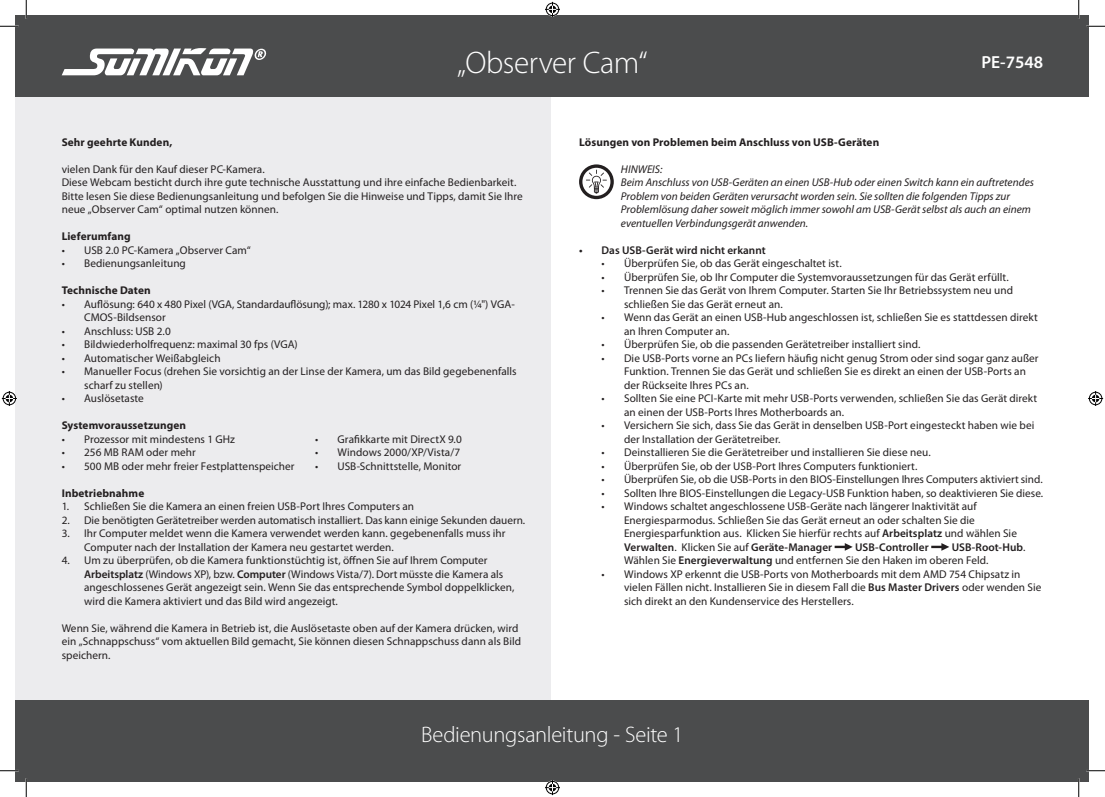
<style>
.page{position:relative;width:1105px;height:797px;background:#fff}
.page>*{position:absolute;margin:0;border:0;box-sizing:border-box;transform-origin:0 0}
.t1{font:300 31.25px "Myriad Pro";letter-spacing:-.02em;color:#fff}
.t2{font:300 22.5px "Myriad Pro";letter-spacing:-.015em;color:#fff}
.t3{font:600 17.5px "Myriad Pro";color:#fff}
.Aufzählung_Ebene_2{font:11.25px/13.5px "Myriad Pro";letter-spacing:.005em;color:#231f20}
.Aufzählung_Ebene_1_Z{font:11.25px/13.5px "Myriad Pro";color:#231f20}
.Aufzählung_Ebene_1{font:11.25px/13.5px "Myriad Pro";letter-spacing:.005em;color:#231f20}
.Fließtext_Ebene_1{font:11.25px/13.5px "Myriad Pro";letter-spacing:.005em;color:#231f20}
.HINWEIS{font:italic 11.25px/13.5px "Myriad Pro";color:#231f20}
.Überschrift_Ebene_1{font:700 11.25px "Myriad Pro";letter-spacing:.01em;color:#231f20}
.Überschrift_Ebene_2{font:600 11.25px "Myriad Pro";letter-spacing:.005em;color:#231f20}
.Aufzählung_Ebene_2-2{font:600 11.25px "Myriad Pro";letter-spacing:.005em;color:#231f20}
.s1{font-weight:600}
</style>
<div class="page">
<div style="left:16px;top:16px;width:535px;height:765px;background:#ececee"></div>
<div style="left:16px;top:16px;width:1073px;height:81px;background:#4b4c4d"></div>
<div style="left:16px;top:699px;width:1073px;height:82px;background:#4b4c4d"></div>
<svg style="left:579px;top:164px;width:35px;height:35px"></svg>
<svg style="left:835px;top:543px;width:18px;height:8px"></svg>
<svg style="left:931px;top:543px;width:18px;height:8px"></svg>
<svg style="left:62px;top:48px;width:205px;height:27px"></svg>
<svg style="left:0;top:25px;width:19px;height:2px"></svg>
<svg style="left:1086px;top:25px;width:19px;height:2px"></svg>
<svg style="left:0;top:770px;width:19px;height:1px"></svg>
<svg style="left:1086px;top:770px;width:19px;height:1px"></svg>
<svg style="left:25px;top:0;width:2px;height:19px"></svg>
<svg style="left:25px;top:778px;width:2px;height:19px"></svg>
<svg style="left:1078px;top:0;width:1px;height:19px"></svg>
<svg style="left:1078px;top:778px;width:1px;height:19px"></svg>
<svg style="left:545px;top:2px;width:15px;height:15px"></svg>
<svg style="left:545px;top:780px;width:15px;height:15px"></svg>
<svg style="left:2px;top:391px;width:15px;height:15px"></svg>
<svg style="left:1088px;top:391px;width:15px;height:15px"></svg>
<p class="t1" style="left:457px;top:46px;width:192px">„Observer Cam“</p>
<p class="t3" style="left:981px;top:51px;width:63px">PE-7548</p>
<p class="Überschrift_Ebene_1" style="left:62px;top:134px;width:112px">Sehr geehrte Kunden,</p>
<p class="Fließtext_Ebene_1" style="left:62px;top:162px;width:205px">vielen Dank für den Kauf dieser PC-Kamera.</p>
<p class="Fließtext_Ebene_1" style="left:62px;top:175px;width:456px">Diese Webcam besticht durch ihre gute technische Ausstattung und ihre einfache Bedienbarkeit.</p>
<p class="Fließtext_Ebene_1" style="left:62px;top:189px;width:463px">Bitte lesen Sie diese Bedienungsanleitung und befolgen Sie die Hinweise und Tipps, damit Sie Ihre neue „Observer Cam“ optimal nutzen können.</p>
<p class="Überschrift_Ebene_1" style="left:62px;top:229px;width:70px">Lieferumfang</p>
<p class="Aufzählung_Ebene_1" style="left:62px;top:243px;width:191px">• USB 2.0 PC-Kamera „Observer Cam“</p>
<p class="Aufzählung_Ebene_1" style="left:62px;top:256px;width:126px">• Bedienungsanleitung</p>
<p class="Überschrift_Ebene_1" style="left:62px;top:283px;width:91px">Technische Daten</p>
<p class="Aufzählung_Ebene_1" style="left:84px;top:297px;width:432px;text-indent:-22px">• Auflösung: 640 x 480 Pixel (VGA, Standardauflösung); max. 1280 x 1024 Pixel 1,6 cm (¼") VGA-<br>CMOS-Bildsensor</p>
<p class="Aufzählung_Ebene_1" style="left:62px;top:324px;width:111px">• Anschluss: USB 2.0</p>
<p class="Aufzählung_Ebene_1" style="left:62px;top:337px;width:238px">• Bildwiederholfrequenz: maximal 30 fps (VGA)</p>
<p class="Aufzählung_Ebene_1" style="left:62px;top:351px;width:160px">• Automatischer Weißabgleich</p>
<p class="Aufzählung_Ebene_1" style="left:84px;top:364px;width:434px;text-indent:-22px">• Manueller Focus (drehen Sie vorsichtig an der Linse der Kamera, um das Bild gegebenenfalls scharf zu stellen)</p>
<p class="Aufzählung_Ebene_1" style="left:62px;top:391px;width:84px">• Auslösetaste</p>
<p class="Überschrift_Ebene_1" style="left:62px;top:418px;width:126px">Systemvoraussetzungen</p>
<p class="Aufzählung_Ebene_1" style="left:62px;top:432px;width:175px">• Prozessor mit mindestens 1 GHz</p>
<p class="Aufzählung_Ebene_1" style="left:62px;top:445px;width:136px">• 256 MB RAM oder mehr</p>
<p class="Aufzählung_Ebene_1" style="left:62px;top:459px;width:234px">• 500 MB oder mehr freier Festplattenspeicher</p>
<p class="Überschrift_Ebene_1" style="left:62px;top:485px;width:84px">Inbetriebnahme</p>
<p class="Aufzählung_Ebene_1_Z" style="left:62px;top:499px;width:354px">1. Schließen Sie die Kamera an einen freien USB-Port Ihres Computers an</p>
<p class="Aufzählung_Ebene_1_Z" style="left:62px;top:513px;width:465px">2. Die benötigten Gerätetreiber werden automatisch installiert. Das kann einige Sekunden dauern.</p>
<p class="Aufzählung_Ebene_1_Z" style="left:84px;top:526px;width:423px;text-indent:-22px">3. Ihr Computer meldet wenn die Kamera verwendet werden kann. gegebenenfalls muss ihr<br>Computer nach der Installation der Kamera neu gestartet werden.</p>
<p class="Aufzählung_Ebene_1_Z" style="left:84px;top:553px;width:432px;text-indent:-22px">4. Um zu überprüfen, ob die Kamera funktionstüchtig ist, öffnen Sie auf Ihrem Computer <span class="s1">Arbeitsplatz</span> (Windows XP), bzw. <span class="s1">Computer</span> (Windows Vista/7). Dort müsste die Kamera als angeschlossenes Gerät angezeigt sein. Wenn Sie das entsprechende Symbol doppelklicken, wird die Kamera aktiviert und das Bild wird angezeigt.</p>
<p class="Fließtext_Ebene_1" style="left:62px;top:621px;width:461px">Wenn Sie, während die Kamera in Betrieb ist, die Auslösetaste oben auf der Kamera drücken, wird ein „Schnappschuss“ vom aktuellen Bild gemacht, Sie können diesen Schnappschuss dann als Bild speichern.</p>
<p class="Aufzählung_Ebene_1" style="left:315px;top:432px;width:148px">• Grafikkarte mit DirectX 9.0</p>
<p class="Aufzählung_Ebene_1" style="left:315px;top:445px;width:147px">• Windows 2000/XP/Vista/7</p>
<p class="Aufzählung_Ebene_1" style="left:315px;top:459px;width:148px">• USB-Schnittstelle, Monitor</p>
<p class="Überschrift_Ebene_1" style="left:579px;top:134px;width:302px">Lösungen von Problemen beim Anschluss von USB-Geräten</p>
<p class="HINWEIS" style="left:621px;top:162px;width:415px">HINWEIS:<br>Beim Anschluss von USB-Geräten an einen USB-Hub oder einen Switch kann ein auftretendes Problem von beiden Geräten verursacht worden sein. Sie sollten die folgenden Tipps zur Problemlösung daher soweit möglich immer sowohl am USB-Gerät selbst als auch an einem eventuellen Verbindungsgerät anwenden.</p>
<p class="Überschrift_Ebene_2" style="left:579px;top:243px;width:188px">• Das USB-Gerät wird nicht erkannt</p>
<p class="Aufzählung_Ebene_2" style="left:602px;top:256px;width:242px">• Überprüfen Sie, ob das Gerät eingeschaltet ist.</p>
<p class="Aufzählung_Ebene_2" style="left:602px;top:270px;width:409px">• Überprüfen Sie, ob Ihr Computer die Systemvoraussetzungen für das Gerät erfüllt.</p>
<p class="Aufzählung_Ebene_2" style="left:624px;top:283px;width:390px;text-indent:-22px">• Trennen Sie das Gerät von Ihrem Computer. Starten Sie Ihr Betriebssystem neu und schließen Sie das Gerät erneut an.</p>
<p class="Aufzählung_Ebene_2" style="left:624px;top:310px;width:415px;text-indent:-22px">• Wenn das Gerät an einen USB-Hub angeschlossen ist, schließen Sie es stattdessen direkt an Ihren Computer an.</p>
<p class="Aufzählung_Ebene_2" style="left:602px;top:337px;width:320px">• Überprüfen Sie, ob die passenden Gerätetreiber installiert sind.</p>
<p class="Aufzählung_Ebene_2" style="left:624px;top:351px;width:416px;text-indent:-22px">• Die USB-Ports vorne an PCs liefern häufig nicht genug Strom oder sind sogar ganz außer<br>Funktion. Trennen Sie das Gerät und schließen Sie es direkt an einen der USB-Ports an der Rückseite Ihres PCs an.</p>
<p class="Aufzählung_Ebene_2" style="left:624px;top:391px;width:415px;text-indent:-22px">• Sollten Sie eine PCI-Karte mit mehr USB-Ports verwenden, schließen Sie das Gerät direkt an einen der USB-Ports Ihres Motherboards an.</p>
<p class="Aufzählung_Ebene_2" style="left:624px;top:418px;width:412px;text-indent:-22px">• Versichern Sie sich, dass Sie das Gerät in denselben USB-Port eingesteckt haben wie bei der Installation der Gerätetreiber.</p>
<p class="Aufzählung_Ebene_2" style="left:602px;top:445px;width:331px">• Deinstallieren Sie die Gerätetreiber und installieren Sie diese neu.</p>
<p class="Aufzählung_Ebene_2" style="left:602px;top:459px;width:317px">• Überprüfen Sie, ob der USB-Port Ihres Computers funktioniert.</p>
<p class="Aufzählung_Ebene_2" style="left:602px;top:472px;width:443px">• Überprüfen Sie, ob die USB-Ports in den BIOS-Einstellungen Ihres Computers aktiviert sind.</p>
<p class="Aufzählung_Ebene_2" style="left:602px;top:486px;width:443px">• Sollten Ihre BIOS-Einstellungen die Legacy-USB Funktion haben, so deaktivieren Sie diese.</p>
<p class="Aufzählung_Ebene_2" style="left:624px;top:499px;width:394px;text-indent:-22px">• Windows schaltet angeschlossene USB-Geräte nach längerer Inaktivität auf Energiesparmodus. Schließen Sie das Gerät erneut an oder schalten Sie die Energiesparfunktion aus. Klicken Sie hierfür rechts auf <span class="s1">Arbeitsplatz</span> und wählen Sie <span class="s1">Verwalten</span>. Klicken Sie auf <span class="s1">Geräte-Manager</span></p>
<p class="Aufzählung_Ebene_2" style="left:624px;top:540px;width:403px;text-indent:328px"><span class="s1">USB-Root-Hub</span>.<br>Wählen Sie <span class="s1">Energieverwaltung</span> und entfernen Sie den Haken im oberen Feld.</p>
<p class="Aufzählung_Ebene_2" style="left:624px;top:567px;width:419px;text-indent:-22px">• Windows XP erkennt die USB-Ports von Motherboards mit dem AMD 754 Chipsatz in vielen Fällen nicht. Installieren Sie in diesem Fall die <span class="s1">Bus Master Drivers</span> oder wenden Sie sich direkt an den Kundenservice des Herstellers.</p>
<p class="Aufzählung_Ebene_2-2" style="left:855px;top:540px;width:75px">USB-Controller</p>
<p class="t2" style="left:421px;top:722px;width:264px">Bedienungsanleitung - Seite 1</p>
</div>
